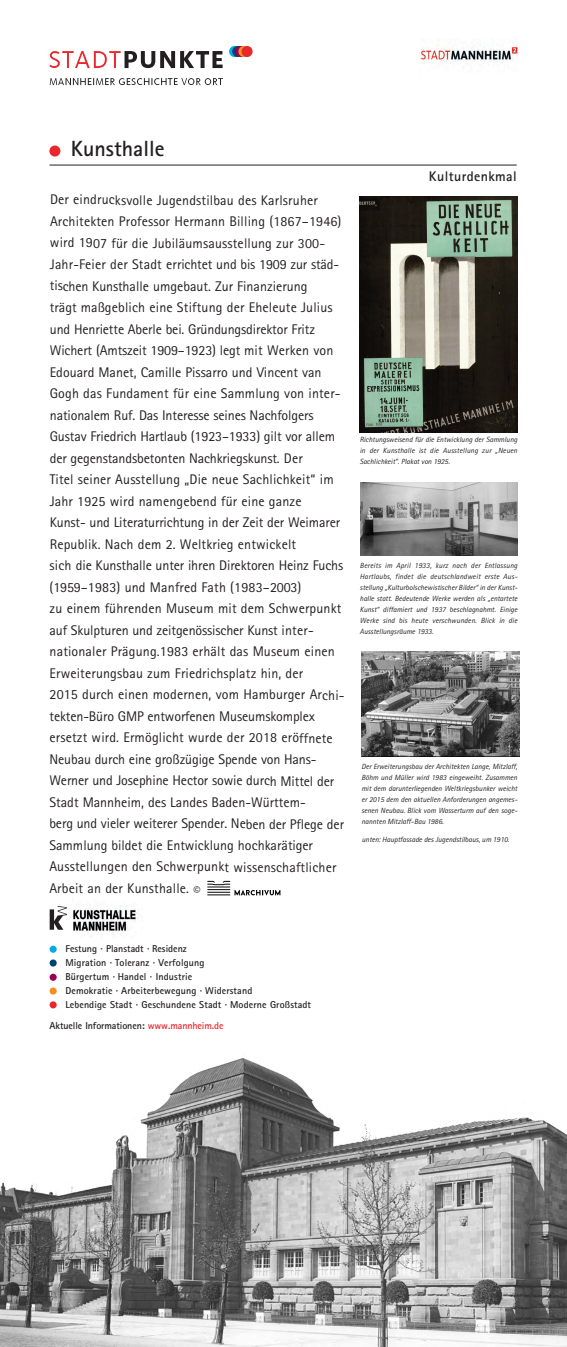
<style>
.page{position:relative;width:567px;height:1347px;background:#fff}
.page>*{position:absolute;margin:0;border:0;box-sizing:border-box;transform-origin:0 0}
.t1{font:700 22px "Rotis Sans Serif";color:#231f20}
.t2{font:14px/21.5px "Rotis Sans Serif";color:#231f20}
.t3{font:700 14px "Rotis Sans Serif";letter-spacing:.025em;color:#231f20}
.t4{font:700 10px/14px "Rotis Sans Serif";letter-spacing:.01em;color:#231f20}
.t5{font:700 10px "Rotis Sans Serif";letter-spacing:-.01em;color:#231f20}
.t6{font:italic 7.5px/11px "Rotis Sans Serif";color:#231f20;text-align:justify}
.s1{font-weight:300}
.s2{color:#e9282d}
</style>
<div class="page">
<img style="left:0;top:1058px;width:567px;height:288px">
<svg style="left:229px;top:46px;width:11px;height:11px"></svg>
<svg style="left:232px;top:46px;width:11px;height:11px"></svg>
<svg style="left:235px;top:46px;width:11px;height:11px"></svg>
<svg style="left:238px;top:46px;width:11px;height:11px"></svg>
<div style="left:242px;top:46px;width:11px;height:11px;background:#e9282d;border-radius:50%"></div>
<img style="left:420px;top:44px;width:97px;height:24px">
<svg style="left:49px;top:51px;width:174px;height:17px"></svg>
<svg style="left:50px;top:78px;width:173px;height:7px"></svg>
<div style="left:50px;top:987px;width:7px;height:7px;background:#f68f1e;border-radius:50%"></div>
<div style="left:50px;top:1001px;width:7px;height:7px;background:#e9282d;border-radius:50%"></div>
<div style="left:50px;top:973px;width:7px;height:7px;background:#9d0151;border-radius:50%"></div>
<div style="left:50px;top:959px;width:7px;height:7px;background:#004270;border-radius:50%"></div>
<div style="left:50px;top:945px;width:7px;height:7px;background:#00abe7;border-radius:50%"></div>
<hr style="left:49px;top:165px;width:468px;height:1px;background:#231f20">
<div style="left:49px;top:145px;width:11px;height:12px;background:#e9282d;border-radius:50%"></div>
<img style="left:73px;top:905px;width:66px;height:30px">
<img style="left:360px;top:483px;width:157px;height:72px">
<img style="left:360px;top:197px;width:157px;height:235px">
<img style="left:362px;top:651px;width:157px;height:105px">
<svg style="left:207px;top:881px;width:73px;height:14px"></svg>
<img style="left:49px;top:906px;width:18px;height:24px">
<h1 class="t1" style="left:71px;top:141px;width:95px">Kunsthalle</h1>
<p class="t2" style="left:49px;top:190px;width:297px">Der eindrucksvolle Jugendstilbau des Karls ruher Architekten Professor Hermann Billing (1867–1946) wird 1907 für die Jubiläumsausstellung zur 300- Jahr-Feier der Stadt errichtet und bis 1909 zur städ&shy;tischen Kunsthalle umgebaut. Zur Finanzierung<br>trägt maßgeblich eine Stiftung der Eheleute Julius und Henriette Aberle bei. Gründungsdirektor Fritz Wichert (Amtszeit 1909–1923) legt mit Werken von Edouard Manet, Camille Pissarro und Vincent van Gogh das Fundament für eine Sammlung von inter&shy;nationalem Ruf. Das Interesse seines Nachfolgers Gustav Friedrich Hartlaub (1923–1933) gilt vor allem der gegenstandsbetonten Nachkriegskunst. Der<br>Titel seiner Ausstellung „Die neue Sachlichkeit“ im Jahr 1925 wird namengebend für eine ganze<br>Kunst- und Literaturrichtung in der Zeit der Weimarer Republik. Nach dem 2. Weltkrieg entwickelt<br>sich die Kunsthalle unter ihren Direktoren Heinz Fuchs (1959–1983) und Manfred Fath (1983–2003)<br>zu einem führenden Museum mit dem Schwerpunkt auf Skulpturen und zeitgenössischer Kunst inter&shy;nationaler Prägung.1983 erhält das Museum einen Erweiterungsbau zum Friedrichsplatz hin, der<br>2015 durch einen modernen, vom Hamburger Archi&shy;tekten-Büro GMP entworfenen Museumskomplex ersetzt wird. Ermöglicht wurde der 2018 eröffnete Neubau durch eine großzügige Spende von Hans-Werner und Josephine Hector sowie durch Mittel der Stadt Mannheim, des Landes Baden-Württem-<br>berg und vieler weiterer Spender. Neben der Pflege der Sammlung bildet die Entwicklung hochkarätiger Ausstellungen den Schwerpunkt wissenschaftlicher Arbeit an der Kunsthalle. <span class="s1">©</span></p>
<p class="t3" style="left:429px;top:171px;width:89px">Kulturdenkmal</p>
<p class="t6" style="left:360px;top:435px;width:159px">Richtungsweisend für die Entwicklung der Sammlung in der Kunsthalle ist die Ausstellung zur „Neuen Sachlichkeit”. Plakat von 1925.</p>
<p class="t6" style="left:360px;top:561px;width:159px">Bereits im April 1933, kurz nach der Entlassung Hartlaubs, findet die deutschlandweit erste Aus - stellung „Kulturbolschewistischer Bilder“ in der Kunst - halle statt. Bedeutende Werke werden als „entartete Kunst“ diffamiert und 1937 beschlagnahmt. Einige Werke sind bis heute verschwunden. Blick in die Ausstellungsräume 1933.</p>
<p class="t6" style="left:361px;top:761px;width:157px;text-align:left">Der Erweiterungsbau der Architekten Lange, Mitzlaff, Böhm und Müller wird 1983 eingeweiht. Zusammen mit dem darunterliegenden Weltkriegsbunker weicht er 2015 dem den aktuellen Anforderungen angemes&shy;senen Neubau. Blick vom Wasserturm auf den soge&shy;nannten Mitzlaff-Bau 1986.</p>
<p class="t6" style="left:362px;top:835px;width:149px">unten: Hauptfassade des Jugendstilbaus, um 1910.</p>
<p class="t4" style="left:65px;top:943px;width:247px">Festung · Planstadt · Residenz<br>Migration · Toleranz · Verfolgung<br>Bürgertum · Handel · Industrie<br>Demokratie · Arbeiterbewegung · Widerstand<br>Lebendige Stadt · Geschundene Stadt · Moderne Großstadt</p>
<p class="t5" style="left:50px;top:1021px;width:175px">Aktuelle Informationen: <span class="s2">www.mannheim.de</span></p>
</div>
